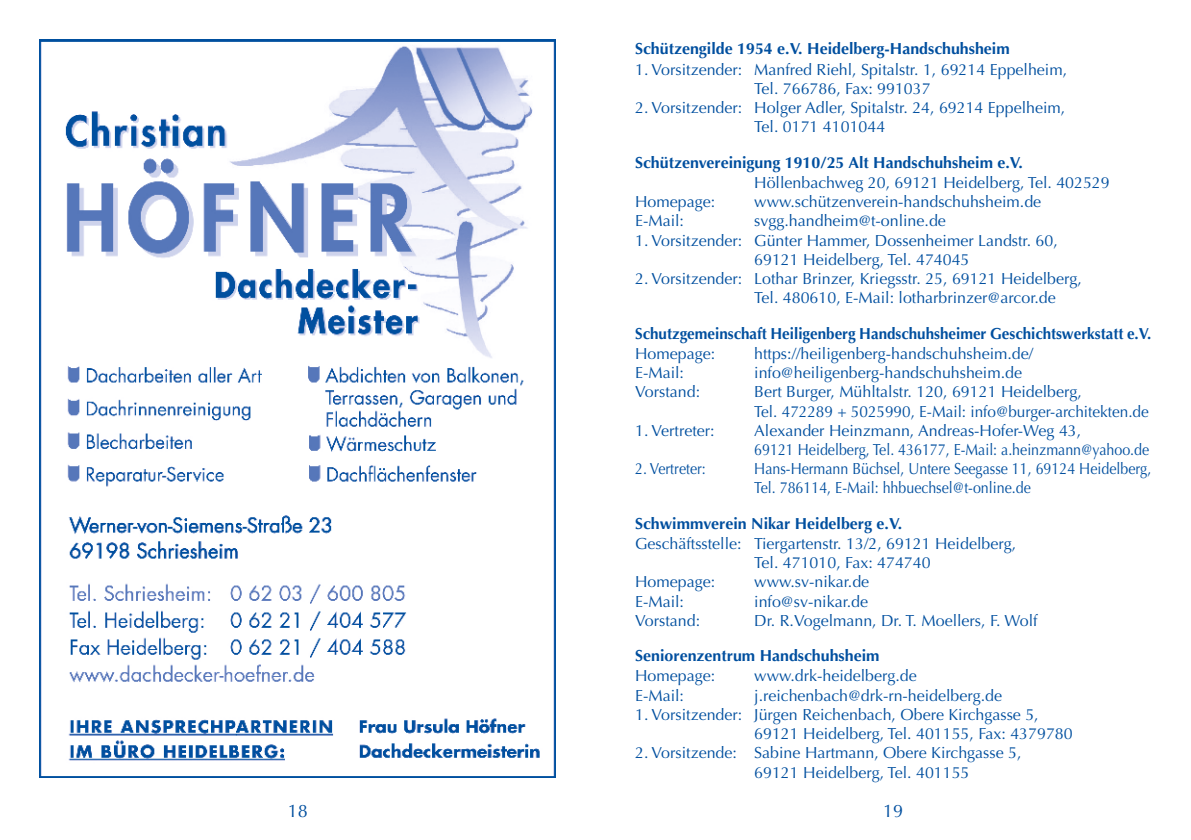
<style>
.page{position:relative;width:1191px;height:840px;background:#fff}
.page>*{position:absolute;margin:0;border:0;box-sizing:border-box;transform-origin:0 0}
.t1{font:18px "Optima";color:#004f9f}
.t2{font:16px/19.2px "Optima";color:#004f9f}
.t3{font:700 16px "Optima";color:#004f9f}
.t4{font:16px/19.2px "Optima";color:#004f9f;scale:.89 1}
.t5{font:700 16px "Optima";color:#004f9f;scale:.95 1}
</style>
<div class="page">
<img style="left:40px;top:40px;width:516px;height:737px">
<p class="t3" style="left:635px;top:40px;width:376px">Schützengilde 1954 e.V. Heidelberg-Handschuhsheim</p>
<p class="t2" style="left:754px;top:60px;width:314px;text-indent:-119px">1. Vorsitzender: Manfred Riehl, Spitalstr. 1, 69214 Eppelheim,<br>Tel. 766786, Fax: 991037</p>
<p class="t2" style="left:754px;top:98px;width:312px;text-indent:-119px">2. Vorsitzender: Holger Adler, Spitalstr. 24, 69214 Eppelheim,<br>Tel. 0171 4101044</p>
<p class="t3" style="left:635px;top:153px;width:389px">Schützenvereinigung 1910/25 Alt Handschuhsheim e.V.</p>
<p class="t2" style="left:754px;top:173px;width:357px">Höllenbachweg 20, 69121 Heidelberg, Tel. 402529</p>
<p class="t2" style="left:635px;top:192px;width:82px">Homepage:</p>
<p class="t2" style="left:754px;top:192px;width:288px">www.schützenverein-handschuhsheim.de</p>
<p class="t2" style="left:635px;top:211px;width:50px">E-Mail:</p>
<p class="t2" style="left:754px;top:211px;width:193px">svgg.handheim@t-online.de</p>
<p class="t2" style="left:754px;top:231px;width:305px;text-indent:-119px">1. Vorsitzender: Günter Hammer, Dossenheimer Landstr. 60,<br>69121 Heidelberg, Tel. 474045</p>
<p class="t2" style="left:754px;top:269px;width:329px;text-indent:-119px">2. Vorsitzender: Lothar Brinzer, Kriegsstr. 25, 69121 Heidelberg,<br>Tel. 480610, E-Mail: lotharbrinzer@arcor.de</p>
<p class="t5" style="left:635px;top:324px;width:545px">Schutzgemeinschaft Heiligenberg Handschuhsheimer Geschichtswerkstatt e.V.</p>
<p class="t2" style="left:635px;top:344px;width:82px">Homepage:</p>
<p class="t2" style="left:754px;top:344px;width:280px">https://heiligenberg-handschuhsheim.de/</p>
<p class="t2" style="left:635px;top:363px;width:50px">E-Mail:</p>
<p class="t2" style="left:754px;top:363px;width:269px">info@heiligenberg-handschuhsheim.de</p>
<p class="t2" style="left:635px;top:382px;width:66px">Vorstand:</p>
<p class="t2" style="left:754px;top:382px;width:396px">Bert Burger, Mühltalstr. 120, 69121 Heidelberg,<br>Tel. 472289 + 5025990, E-Mail: info@burger-architekten.de</p>
<p class="t2" style="left:635px;top:420px;width:81px">1. Vertreter:</p>
<p class="t2" style="left:754px;top:420px;width:396px">Alexander Heinzmann, Andreas-Hofer-Weg 43,<br>69121 Heidelberg, Tel. 436177, E-Mail: a.heinzmann@yahoo.de</p>
<p class="t4" style="left:635px;top:459px;width:81px">2. Vertreter:</p>
<p class="t4" style="left:754px;top:459px;width:447px">Hans-Hermann Büchsel, Untere Seegasse 11, 69124 Heidelberg,<br>Tel. 786114, E-Mail: hhbuechsel@t-online.de</p>
<p class="t3" style="left:635px;top:513px;width:268px">Schwimmverein Nikar Heidelberg e.V.</p>
<p class="t2" style="left:635px;top:534px;width:382px">Geschäftsstelle: Tiergartenstr. 13/2, 69121 Heidelberg,</p>
<p class="t2" style="left:754px;top:553px;width:178px">Tel. 471010, Fax: 474740</p>
<p class="t2" style="left:635px;top:572px;width:82px">Homepage:</p>
<p class="t2" style="left:754px;top:572px;width:116px">www.sv-nikar.de</p>
<p class="t2" style="left:635px;top:591px;width:50px">E-Mail:</p>
<p class="t2" style="left:754px;top:591px;width:115px">info@sv-nikar.de</p>
<p class="t2" style="left:635px;top:610px;width:66px">Vorstand:</p>
<p class="t2" style="left:754px;top:610px;width:285px">Dr. R.Vogelmann, Dr. T. Moellers, F. Wolf</p>
<p class="t3" style="left:635px;top:646px;width:246px">Seniorenzentrum Handschuhsheim</p>
<p class="t2" style="left:635px;top:666px;width:82px">Homepage:</p>
<p class="t2" style="left:754px;top:666px;width:164px">www.drk-heidelberg.de</p>
<p class="t2" style="left:635px;top:685px;width:50px">E-Mail:</p>
<p class="t2" style="left:754px;top:685px;width:249px">j.reichenbach@drk-rn-heidelberg.de</p>
<p class="t2" style="left:754px;top:704px;width:320px;text-indent:-119px">1. Vorsitzender: Jürgen Reichenbach, Obere Kirchgasse 5,<br>69121 Heidelberg, Tel. 401155, Fax: 4379780</p>
<p class="t2" style="left:754px;top:743px;width:269px;text-indent:-119px">2. Vorsitzende: Sabine Hartmann, Obere Kirchgasse 5,<br>69121 Heidelberg, Tel. 401155</p>
<p class="t1" style="left:288px;top:800px;width:22px">18</p>
<p class="t1" style="left:883px;top:800px;width:22px">19</p>
</div>
